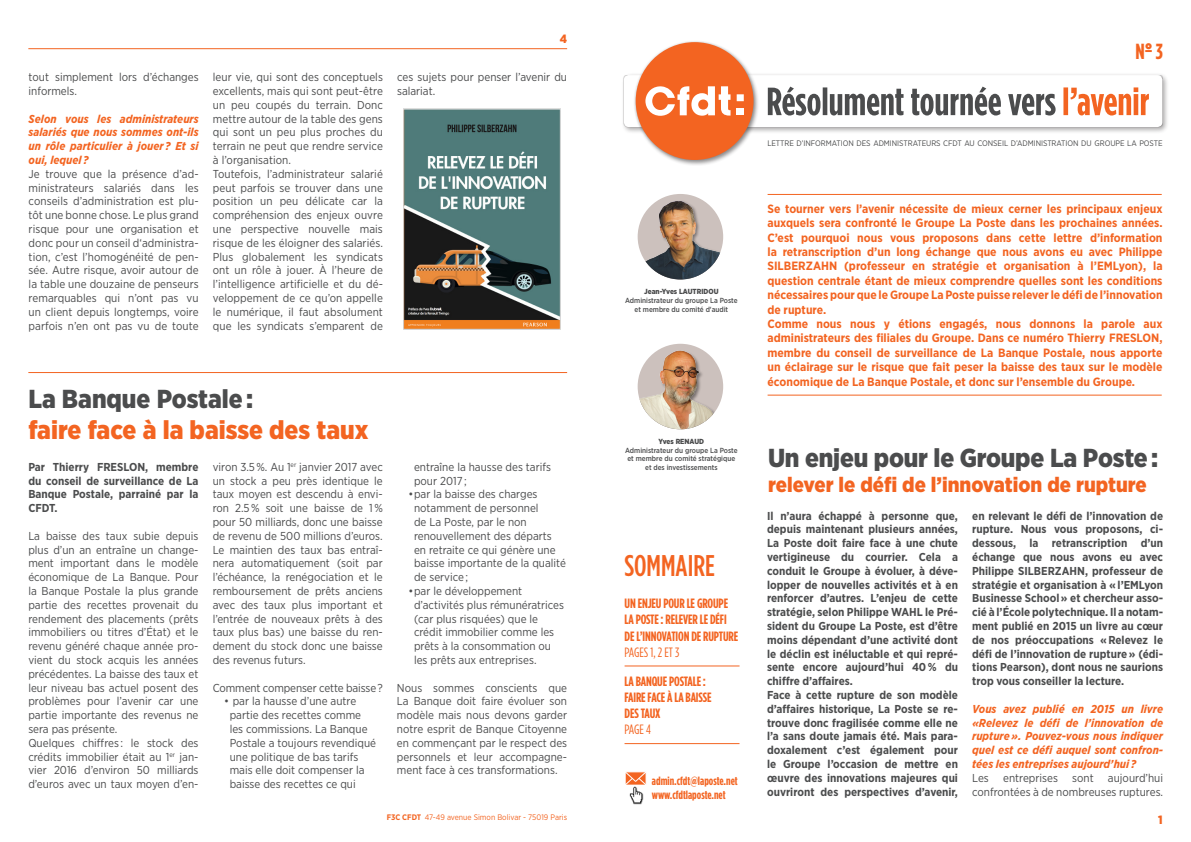
<style>
.page{position:relative;width:1191px;height:842px;background:#fff}
.page>*{position:absolute;margin:0;border:0;box-sizing:border-box;transform-origin:0 0}
.t1{font:500 29.9px "Gotham Condensed";color:#f36421}
.t2{font:900 26px "Gotham Narrow";letter-spacing:-.01em;color:#4b4c4d}
.t3{font:900 26px "Gotham Narrow";color:#f36421}
.t4{font:700 21.8px "Gotham Condensed";color:#f36421}
.t5{font:900 21px "Gotham Narrow";color:#f36421}
.t6{font:700 13.5px/16.2px "Gotham Condensed";letter-spacing:-.01em;color:#f36421}
.t7{font:13.5px "Gotham Condensed";letter-spacing:-.015em;color:#f36421}
.t8{font:700 12px/14.4px "Gotham Narrow";color:#f36421}
.t9{font:900 12px "Gotham Narrow";color:#f36421}
.t10{font:700 11.9px/14.3px "Gotham Condensed";color:#f36421}
.t11{font:11.5px/13.8px "Gotham Narrow";color:#4b4c4d}
.t12{font:700 11.5px/13.8px "Gotham Narrow";color:#4b4c4d;text-align:justify}
.t13{font:italic 700 11.5px/13.8px "Gotham Narrow";color:#f36421;text-align:justify}
.t14{font:8px "Gotham Narrow";letter-spacing:-.005em;color:#4b4c4d}
.t15{font:8px "Gotham Narrow";letter-spacing:-.005em;color:#f36421}
.t16{font:500 7.4px/8.8px "Gotham Narrow";color:#4b4c4d;text-align:center}
.t17{font:900 7.4px "Gotham Narrow";color:#4b4c4d}
.s1{font-weight:700}
</style>
<div class="page">
<hr style="left:28px;top:48px;width:539px;height:1px;background:#f36421">
<hr style="left:28px;top:372px;width:539px;height:1px;background:#f36421">
<img style="left:403px;top:108px;width:157px;height:222px">
<div style="left:621px;top:72px;width:548px;height:62px;background:#231f20;opacity:.38"></div>
<div style="left:624px;top:75px;width:538px;height:52px;background:#fff;border-radius:5px"></div>
<div style="left:633px;top:40px;width:126px;height:126px;background:#231f20;opacity:.48"></div>
<div style="left:633px;top:40px;width:123px;height:122px;background:#231f20;opacity:.13"></div>
<div style="left:635px;top:42px;width:118px;height:118px;background:#f36421;border-radius:50%"></div>
<div style="left:736px;top:94px;width:8px;height:7px;background:#fff"></div>
<div style="left:736px;top:108px;width:8px;height:7px;background:#fff"></div>
<svg style="left:645px;top:86px;width:85px;height:30px"></svg>
<svg style="left:1063px;top:87px;width:85px;height:29px"></svg>
<svg style="left:768px;top:87px;width:287px;height:29px"></svg>
<img style="left:637px;top:349px;width:85px;height:80px">
<img style="left:637px;top:198px;width:86px;height:81px">
<svg style="left:625px;top:771px;width:21px;height:14px"></svg>
<img style="left:629px;top:786px;width:14px;height:19px">
<hr style="left:624px;top:665px;width:115px;height:1px;background:#f36421">
<hr style="left:624px;top:743px;width:115px;height:1px;background:#f36421">
<hr style="left:767px;top:194px;width:394px;height:1px;background:#f36421">
<hr style="left:767px;top:395px;width:394px;height:1px;background:#f36421">
<p class="t11" style="left:29px;top:70px;width:171px">tout simplement lors d’échanges informels.</p>
<p class="t13" style="left:29px;top:112px;width:171px">Selon vous les administrateurs salariés que nous sommes ont-ils un rôle particulier à jouer ? Et si oui, lequel ?</p>
<p class="t11" style="left:29px;top:167px;width:172px;text-align:justify">Je trouve que la présence d’ad&shy;ministrateurs salariés dans les conseils d’administration est plu&shy;tôt une bonne chose. Le plus grand risque pour une organisation et donc pour un conseil d‘administra&shy;tion, c’est l’homogénéité de pen&shy;sée. Autre risque, avoir autour de la table une douzaine de penseurs remarquables qui n’ont pas vu un client depuis longtemps, voire parfois n’en ont pas vu de toute</p>
<p class="t9" style="left:560px;top:31px;width:9px">4</p>
<p class="t11" style="left:213px;top:70px;width:172px">leur vie, qui sont des conceptuels excellents, mais qui sont peut-être un peu coupés du terrain. Donc mettre autour de la table des gens qui sont un peu plus proches du terrain ne peut que rendre service à l’organisation.<br>Toutefois, l’administrateur salarié peut parfois se trouver dans une position un peu délicate car la compréhension des enjeux ouvre une perspective nouvelle mais risque de les éloigner des salariés.<br>Plus globalement les syndicats ont un rôle à jouer. à l’heure de l’intelligence artificielle et du dé&shy;veloppement de ce qu’on appelle le numérique, il faut absolument que les syndicats s’emparent de</p>
<p class="t11" style="left:397px;top:70px;width:171px">ces sujets pour penser l’avenir du salariat.</p>
<h2 class="t2" style="left:28px;top:381px;width:226px">La Banque Postale :</h2>
<h2 class="t3" style="left:28px;top:413px;width:341px">faire face à la baisse des taux</h2>
<p class="t12" style="left:28px;top:460px;width:172px">Par Thierry FRESLON, membre du conseil de surveillance de La Banque Postale, parrainé par la CFDT.</p>
<p class="t11" style="left:28px;top:529px;width:172px">La baisse des taux subie depuis plus d’un an entraîne un change&shy;ment important dans le modèle économique de La Banque. Pour la Banque Postale la plus grande partie des recettes provenait du rendement des placements (prêts immobiliers ou titres d’état) et le revenu généré chaque année pro&shy;vient du stock acquis les années précédentes. La baisse des taux et leur niveau bas actuel posent des problèmes pour l’avenir car une partie importante des revenus ne sera pas présente.<br>Quelques chiffres : le stock des crédits immobilier était au 1<sup>er</sup> jan&shy;vier 2016 d’environ 50 milliards d’euros avec un taux moyen d’en-</p>
<p class="t11" style="left:213px;top:460px;width:172px;text-align:justify">viron 3.5 %. Au 1<sup>er</sup> janvier 2017 avec un stock a peu près identique le taux moyen est descendu à envi&shy;ron 2.5 % soit une baisse de 1 % pour 50 milliards, donc une baisse de revenu de 500 millions d’euros.<br>Le maintien des taux bas entraî&shy;nera automatiquement (soit par l’échéance, la renégociation et le remboursement de prêts anciens avec des taux plus important et l’entrée de nouveaux prêts à des taux plus bas) une baisse du ren&shy;dement du stock donc une baisse des revenus futurs.</p>
<p class="t11" style="left:213px;top:680px;width:172px">Comment compenser cette baisse ?</p>
<p class="t11" style="left:230px;top:694px;width:148px;text-indent:-6px">• par la hausse d’une autre partie des recettes comme les commissions. La Banque<br>Postale a toujours revendiqué une politique de bas tarifs mais elle doit compenser la baisse des recettes ce qui</p>
<p class="t11" style="left:414px;top:460px;width:138px">entraîne la hausse des tarifs pour 2017 ;</p>
<p class="t11" style="left:414px;top:487px;width:153px;text-indent:-6px">• par la baisse des charges notamment de personnel<br>de La Poste, par le non renouvellement des départs en retraite ce qui génère une baisse importante de la qualité de service ;</p>
<p class="t11" style="left:414px;top:584px;width:152px;text-indent:-6px">• par le développement d’activités plus rémunératrices (car plus risquées) que le crédit immobilier comme les prêts à la consommation ou les prêts aux entreprises.</p>
<p class="t11" style="left:397px;top:680px;width:172px;text-align:justify">Nous sommes conscients que La Banque doit faire évoluer son modèle mais nous devons garder notre esprit de Banque Citoyenne en commençant par le respect des personnels et leur accompagne&shy;ment face à ces transformations.</p>
<p class="t15" style="left:387px;top:812px;width:182px"><span class="s1">F3C CFDT</span> 47-49 avenue Simon Bolivar - 75019 Paris</p>
<h3 class="t4" style="left:1135px;top:38px;width:29px">N<sup>O</sup> 3</h3>
<p class="t17" style="left:644px;top:287px;width:76px">Jean-Yves LAUTRIDOU</p>
<p class="t16" style="left:625px;top:296px;width:114px">Administrateur du groupe La Poste et membre du comité d'audit</p>
<p class="t17" style="left:658px;top:436px;width:47px">Yves RENAUD</p>
<p class="t16" style="left:625px;top:445px;width:114px">Administrateur du groupe La Poste et membre du comité stratégique et des investissements</p>
<h1 class="t1" style="left:624px;top:548px;width:92px">SOMMAIRE</h1>
<p class="t6" style="left:624px;top:595px;width:115px">UN ENJEU POUR LE GROUPE<br>LA POSTE : RELEVER LE DÉFI<br>DE L’INNOVATION DE RUPTURE</p>
<p class="t7" style="left:624px;top:644px;width:56px">PAGES 1, 2 ET 3</p>
<p class="t6" style="left:624px;top:673px;width:88px">LA BANQUE POSTALE :<br>FAIRE FACE À LA BAISSE<br>DES TAUX</p>
<p class="t7" style="left:624px;top:722px;width:28px">PAGE 4</p>
<p class="t10" style="left:652px;top:774px;width:87px">ADMIN.CFDT@LAPOSTE.NET<br>WWW.CFDTLAPOSTE.NET</p>
<p class="t14" style="left:767px;top:138px;width:397px">Lettre d’in formation des admin istrateurs CFDT au Conseil d’admin istration du groupe La Poste</p>
<p class="t8" style="left:767px;top:201px;width:396px">Se tourner vers l’avenir nécessite de mieux cerner les principaux enjeux auxquels sera confronté le Groupe La Poste dans les prochaines années.<br>C’est pourquoi nous vous proposons dans cette lettre d’information la retranscription d’un long échange que nous avons eu avec Philippe SILBERZAHN (professeur en stratégie et organisation à l’EMLyon), la question centrale étant de mieux comprendre quelles sont les conditions nécessaires pour que le Groupe La Poste puisse relever le défi de l’innovation de rupture.<br>Comme nous nous y étions engagés, nous donnons la parole aux administrateurs des filiales du Groupe. Dans ce numéro Thierry FRESLON, membre du conseil de surveillance de La Banque Postale, nous apporte un éclairage sur le risque que fait peser la baisse des taux sur le modèle économique de La Banque Postale, et donc sur l’ensemble du Groupe.</p>
<h2 class="t2" style="left:768px;top:440px;width:391px">Un enjeu pour le Groupe La Poste :</h2>
<h3 class="t5" style="left:768px;top:471px;width:380px">relever le défi de l’innovation de rupture</h3>
<p class="t12" style="left:767px;top:508px;width:192px;text-align:left">Il n’aura échappé à personne que, depuis maintenant plusieurs années, La Poste doit faire face à une chute vertigineuse du courrier. Cela a conduit le Groupe à évoluer, à déve&shy;lopper de nouvelles activités et à en renforcer d’autres. L’enjeu de cette stratégie, selon Philippe WAHL le Pré&shy;sident du Groupe La Poste, est d’être moins dépendant d’une activité dont le déclin est inéluctable et qui repré&shy;sente encore aujourd’hui 40 % du chiffre d’affaires.<br>Face à cette rupture de son modèle d’affaires historique, La Poste se re&shy;trouve donc fragilisée comme elle ne l’a sans doute jamais été. Mais para&shy;doxalement c’est également pour le Groupe l’occasion de mettre en œuvre des innovations majeures qui ouvriront des perspectives d’avenir,</p>
<p class="t12" style="left:972px;top:508px;width:192px">en relevant le défi de l’innovation de rupture. Nous vous proposons, ci&shy;dessous, la retranscription d’un échange que nous avons eu avec Philippe SILBERZAHN, professeur de stratégie et organisation à « l’EMLyon Businesse School » et chercheur asso&shy;cié à l’école polytechnique. Il a notam&shy;ment publié en 2015 un livre au cœur de nos préoccupations « Relevez le défi de l’innovation de rupture » (édi&shy;tions Pearson), dont nous ne saurions trop vous conseiller la lecture.</p>
<p class="t13" style="left:972px;top:702px;width:192px">Vous avez publié en 2015 un livre «Relevez le défi de l’innovation de rupture ». Pouvez-vous nous indiquer quel est ce défi auquel sont confron&shy;tées les entreprises aujourd’hui ?</p>
<p class="t11" style="left:972px;top:770px;width:192px">Les entreprises sont aujourd’hui confrontées à de nombreuses ruptures.</p>
<p class="t9" style="left:1158px;top:811px;width:6px">1</p>
</div>
